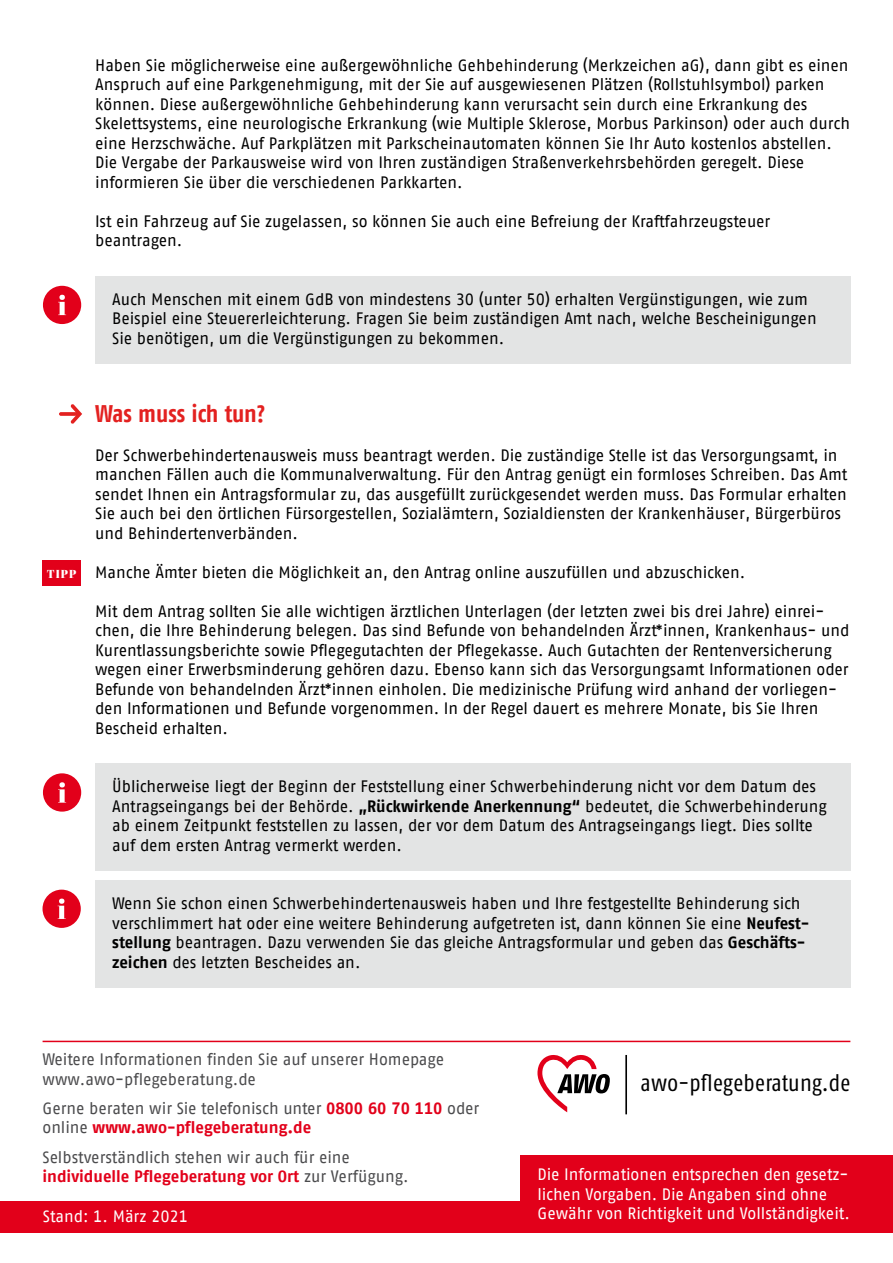
<style>
.page{position:relative;width:893px;height:1263px;background:#fff}
.page>*{position:absolute;margin:0;border:0;box-sizing:border-box;transform-origin:0 0}
.H2_16_22{font:700 24px "AWO Fago Cond";letter-spacing:-.005em;color:#e32120}
.t1{font:23.4px "Fago Co";letter-spacing:.015em;color:#000}
.P_copy_10_13{font:16.5px/19.5px "AWO Fago Office";color:#000}
.P_copy_10_13_Wichtig{font:16.5px/19.5px "AWO Fago Office";color:#000}
.P_copy_10_13-2{font:16.5px/19.5px "AWO Fago Office";color:#4b4b4d}
.P_copy_10_13-3{font:16.5px/19.5px "AWO Fago Office";color:#fff}
.P_Fuß{font:16.5px "AWO Fago Office";color:#fff}
.t2{font:11.55px "Abril Fatface";color:#fff}
.s1{font-weight:700}
.s2{font-weight:700;color:#e2001a}
</style>
<div class="page">
<hr style="left:43px;top:1041px;width:807px;height:1px;background:#e2001a">
<div style="left:520px;top:1155px;width:373px;height:59px;background:#e2001a"></div>
<svg style="left:537px;top:1055px;width:73px;height:57px"></svg>
<hr style="left:625px;top:1055px;width:2px;height:59px;background:#000">
<div style="left:0;top:1202px;width:893px;height:31px;background:#e2001a"></div>
<div style="left:95px;top:276px;width:755px;height:88px;background:#e3e4e4"></div>
<div style="left:95px;top:763px;width:755px;height:108px;background:#e3e4e4"></div>
<div style="left:95px;top:880px;width:755px;height:108px;background:#e3e4e4"></div>
<div style="left:43px;top:286px;width:38px;height:38px;background:#e2001a;border-radius:50%"></div>
<svg style="left:58px;top:295px;width:8px;height:20px"></svg>
<svg style="left:59px;top:404px;width:23px;height:20px"></svg>
<div style="left:43px;top:561px;width:38px;height:25px;background:#e2001a"></div>
<div style="left:43px;top:773px;width:38px;height:39px;background:#e2001a;border-radius:50%"></div>
<svg style="left:58px;top:782px;width:8px;height:21px"></svg>
<div style="left:43px;top:890px;width:38px;height:38px;background:#e2001a;border-radius:50%"></div>
<svg style="left:58px;top:898px;width:8px;height:21px"></svg>
<p class="P_copy_10_13" style="left:95px;top:55px;width:756px">Haben Sie möglicherweise eine außergewöhnliche Gehbehinderung (Merkzeichen aG), dann gibt es einen Anspruch auf eine Parkgenehmigung, mit der Sie auf ausgewiesenen Plätzen (Rollstuhlsymbol) parken können. Diese außergewöhnliche Gehbehinderung kann verursacht sein durch eine Erkrankung des Skelettsystems, eine neurologische Erkrankung (wie Multiple Sklerose, Morbus Parkinson) oder auch durch eine Herzschwäche. Auf Parkplätzen mit Parkscheinautomaten können Sie Ihr Auto kostenlos abstellen.<br>Die Vergabe der Parkausweise wird von Ihren zuständigen Straßenverkehrsbehörden geregelt. Diese informieren Sie über die verschiedenen Parkkarten.</p>
<p class="P_copy_10_13" style="left:95px;top:211px;width:677px">Ist ein Fahrzeug auf Sie zugelassen, so können Sie auch eine Befreiung der Kraftfahrzeugsteuer beantragen.</p>
<p class="P_copy_10_13_Wichtig" style="left:112px;top:289px;width:706px">Auch Menschen mit einem GdB von mindestens 30 (unter 50) erhalten Vergünstigungen, wie zum<br>Beispiel eine Steuererleichterung. Fragen Sie beim zuständigen Amt nach, welche Bescheinigungen<br>Sie benötigen, um die Vergünstigungen zu bekommen.</p>
<p class="t2" style="left:47px;top:565px;width:31px">tipp</p>
<h2 class="H2_16_22" style="left:95px;top:399px;width:171px">Was muss ich tun?</h2>
<p class="P_copy_10_13" style="left:95px;top:445px;width:753px">Der Schwerbehindertenausweis muss beantragt werden. Die zuständige Stelle ist das Versorgungsamt, in manchen Fällen auch die Kommunalverwaltung. Für den Antrag genügt ein formloses Schreiben. Das Amt sendet Ihnen ein Antragsformular zu, das ausgefüllt zurückgesendet werden muss. Das Formular erhalten Sie auch bei den örtlichen Fürsorgestellen, Sozialämtern, Sozialdiensten der Krankenhäuser, Bürgerbüros und Behindertenverbänden.</p>
<p class="P_copy_10_13" style="left:95px;top:562px;width:652px">Manche Ämter bieten die Möglichkeit an, den Antrag online auszufüllen und abzuschicken.</p>
<p class="P_copy_10_13" style="left:95px;top:601px;width:756px">Mit dem Antrag sollten Sie alle wichtigen ärztlichen Unterlagen (der letzten zwei bis drei Jahre) einrei&shy;chen, die Ihre Behinderung belegen. Das sind Befunde von behandelnden Ärzt*innen, Krankenhaus- und Kurentlassungsberichte sowie Pflegegutachten der Pflegekasse. Auch Gutachten der Rentenversicherung wegen einer Erwerbsminderung gehören dazu. Ebenso kann sich das Versorgungsamt Informationen oder Befunde von behandelnden Ärzt*innen einholen. Die medizinische Prüfung wird anhand der vorliegen&shy;den Informationen und Befunde vorgenommen. In der Regel dauert es mehrere Monate, bis Sie Ihren Bescheid erhalten.</p>
<p class="P_copy_10_13_Wichtig" style="left:112px;top:776px;width:716px">Üblicherweise liegt der Beginn der Feststellung einer Schwerbehinderung nicht vor dem Datum des Antragseingangs bei der Behörde. <span class="s1">„Rückwirkende Anerkennung“</span> bedeutet, die Schwerbehinderung ab einem Zeitpunkt feststellen zu lassen, der vor dem Datum des Antragseingangs liegt. Dies sollte auf dem ersten Antrag vermerkt werden.</p>
<p class="P_copy_10_13_Wichtig" style="left:112px;top:893px;width:699px">Wenn Sie schon einen Schwerbehindertenausweis haben und Ihre festgestellte Behinderung sich verschlimmert hat oder eine weitere Behinderung aufgetreten ist, dann können Sie eine <span class="s1">Neufest&shy;stellung</span> beantragen. Dazu verwenden Sie das gleiche Antragsformular und geben das <span class="s1">Geschäfts&shy;zeichen</span> des letzten Bescheides an.</p>
<p class="P_copy_10_13-2" style="left:43px;top:1049px;width:403px">Weitere Informationen finden Sie auf unserer Homepage www.awo-pflegeberatung.de</p>
<p class="P_copy_10_13-2" style="left:43px;top:1098px;width:438px">Gerne beraten wir Sie telefonisch unter <span class="s2">0800 60 70 110</span> oder online <span class="s2">www.awo-pflegeberatung.de</span></p>
<p class="P_copy_10_13-2" style="left:43px;top:1147px;width:367px">Selbstverständlich stehen wir auch für eine <span class="s2">individuelle Pflegeberatung vor Ort</span> zur Verfügung.</p>
<p class="P_Fuß" style="left:43px;top:1207px;width:147px">Stand: 1. März 2021</p>
<h2 class="t1" style="left:640px;top:1070px;width:211px">awo-pflegeberatung.de</h2>
<p class="P_copy_10_13-3" style="left:537px;top:1165px;width:314px">Die Informationen entsprechen den gesetz&shy;lichen Vorgaben. Die Angaben sind ohne<br>Gewähr von Richtigkeit und Vollständigkeit.</p>
</div>
